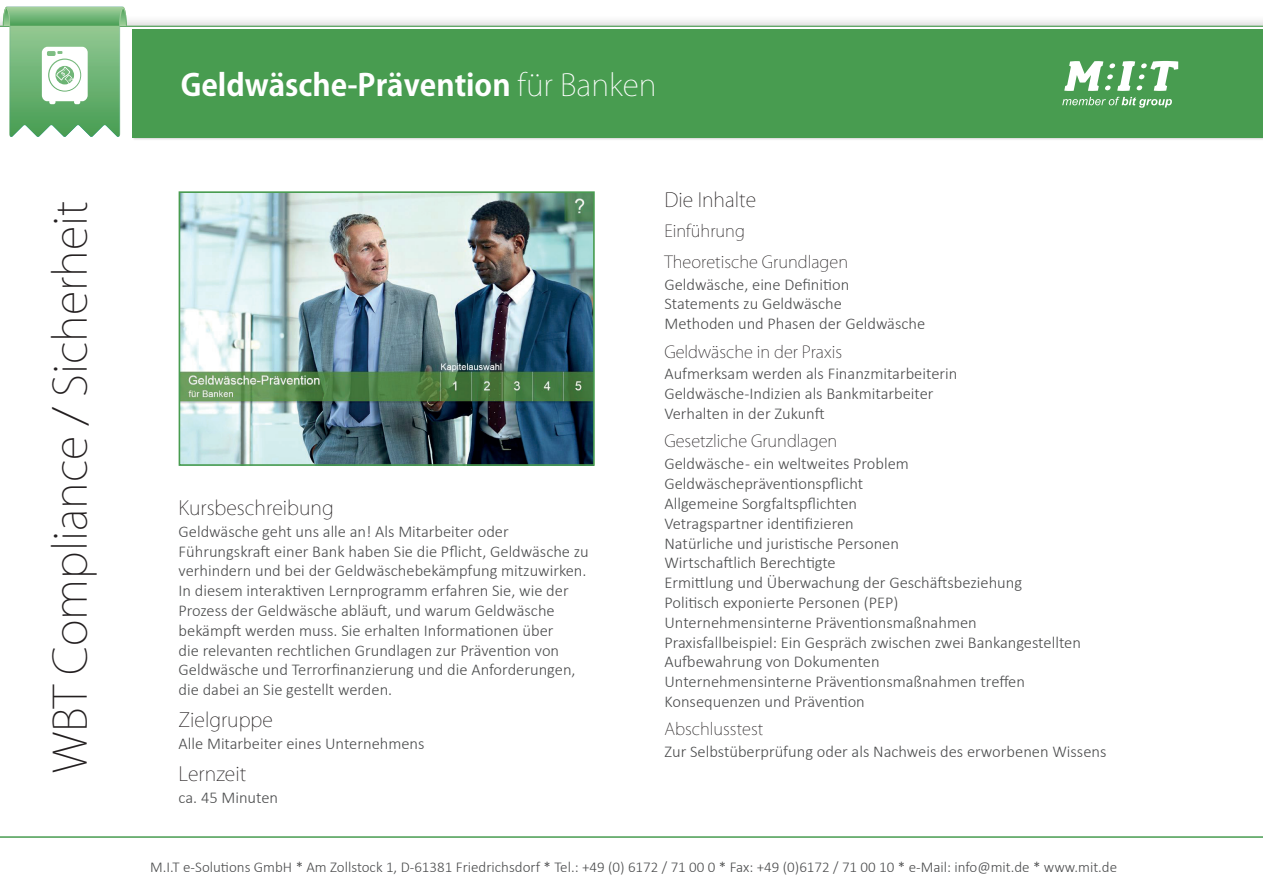
<style>
.page{position:relative;width:1263px;height:893px;background:#fff}
.page>*{position:absolute;margin:0;border:0;box-sizing:border-box;transform-origin:0 0}
.t1{font:200 45px "Koz Go Pr 6 N";color:#231f20}
.t2{font:700 30px "Koz Go Pr 6 N";color:#fff}
.t3{font:200 19.5px "Koz Go Pr 6 N";color:#231f20}
.t4{font:300 16.5px/19.8px "Calibri";color:#4b4c4d}
.t5{font:200 16.5px/30.5px "Koz Go Pr 6 N";color:#231f20}
.t6{font:300 15px "Calibri";color:#4b4c4d}
.s1{font-weight:200}
</style>
<div class="page">
<div style="left:0;top:15px;width:1263px;height:139px;background:#231f20;opacity:.2"></div>
<div style="left:0;top:108px;width:1263px;height:49px;background:#fff"></div>
<div style="left:132px;top:29px;width:1131px;height:112px;background:#231f20;opacity:.2"></div>
<div style="left:133px;top:29px;width:1130px;height:108px;background:#489c50"></div>
<img style="left:182px;top:194px;width:410px;height:269px">
<div style="left:179px;top:191px;width:416px;height:275px;border:2px solid #489c50"></div>
<hr style="left:0;top:836px;width:1263px;height:2px;background:#489c50">
<hr style="left:0;top:26px;width:1263px;height:1px;background:#489c50">
<svg style="left:3px;top:7px;width:124px;height:130px"></svg>
<svg style="left:1062px;top:97px;width:110px;height:11px"></svg>
<svg style="left:1064px;top:61px;width:114px;height:30px"></svg>
<h1 class="t1" style="left:45px;top:773px;width:574px;rotate:-90deg">WBT Compliance / Sicherheit</h1>
<h2 class="t2" style="left:181px;top:68px;width:477px">Geldwäsche-Prävention <span class="s1">für Banken</span></h2>
<p class="t3" style="left:179px;top:497px;width:157px">Kursbeschreibung</p>
<p class="t4" style="left:179px;top:521px;width:412px">Geldwäsche geht uns alle an! Als Mitarbeiter oder Führungskraft einer Bank haben Sie die Pflicht, Geldwäsche zu verhindern und bei der Geldwäschebekämpfung mitzuwirken.<br>In diesem interaktiven Lernprogramm erfahren Sie, wie der Prozess der Geldwäsche abläuft, und warum Geldwäsche bekämpft werden muss. Sie erhalten Informationen über<br>die relevanten rechtlichen Grundlagen zur Prävention von Geldwäsche und Terrorfinanzierung und die Anforderungen, die dabei an Sie gestellt werden.</p>
<p class="t3" style="left:179px;top:709px;width:96px">Zielgruppe</p>
<p class="t4" style="left:179px;top:733px;width:247px">Alle Mitarbeiter eines Unternehmens</p>
<p class="t3" style="left:179px;top:763px;width:69px">Lernzeit</p>
<p class="t4" style="left:179px;top:787px;width:101px">ca. 45 Minuten</p>
<p class="t3" style="left:664px;top:189px;width:93px">Die Inhalte</p>
<p class="t5" style="left:664px;top:216px;width:185px">Einführung<br>Theoretische Grundlagen</p>
<p class="t4" style="left:664px;top:274px;width:262px">Geldwäsche, eine Definition<br>Statements zu Geldwäsche<br>Methoden und Phasen der Geldwäsche</p>
<p class="t5" style="left:664px;top:337px;width:179px">Geldwäsche in der Praxis</p>
<p class="t4" style="left:664px;top:364px;width:294px">Aufmerksam werden als Finanzmitarbeiterin<br>Geldwäsche-Indizien als Bankmitarbeiter<br>Verhalten in der Zukunft</p>
<p class="t5" style="left:664px;top:426px;width:174px">Gesetzliche Grundlagen</p>
<p class="t4" style="left:664px;top:454px;width:418px">Geldwäsche - ein weltweites Problem Geldwäschepräventionspflicht<br>Allgemeine Sorgfaltspflichten<br>Vetragspartner identifizieren<br>Natürliche und juristische Personen<br>Wirtschaftlich Berechtigte<br>Ermittlung und Überwachung der Geschäftsbeziehung Politisch exponierte Personen (PEP)<br>Unternehmensinterne Präventionsmaßnahmen Praxisfallbeispiel: Ein Gespräch zwischen zwei Bankangestellten Aufbewahrung von Dokumenten<br>Unternehmensinterne Präventionsmaßnahmen treffen Konsequenzen und Prävention</p>
<p class="t5" style="left:664px;top:714px;width:100px">Abschlusstest</p>
<p class="t4" style="left:664px;top:742px;width:443px">Zur Selbstüberprüfung oder als Nachweis des erworbenen Wissens</p>
<p class="t6" style="left:150px;top:857px;width:968px">M.I.T e-Solutions GmbH * Am Zollstock 1, D-61381 Friedrichsdorf * Tel.: +49 (0) 6172 / 71 00 0 * Fax: +49 (0)6172 / 71 00 10 * e-Mail: info@mit.de * www.mit.de</p>
</div>
